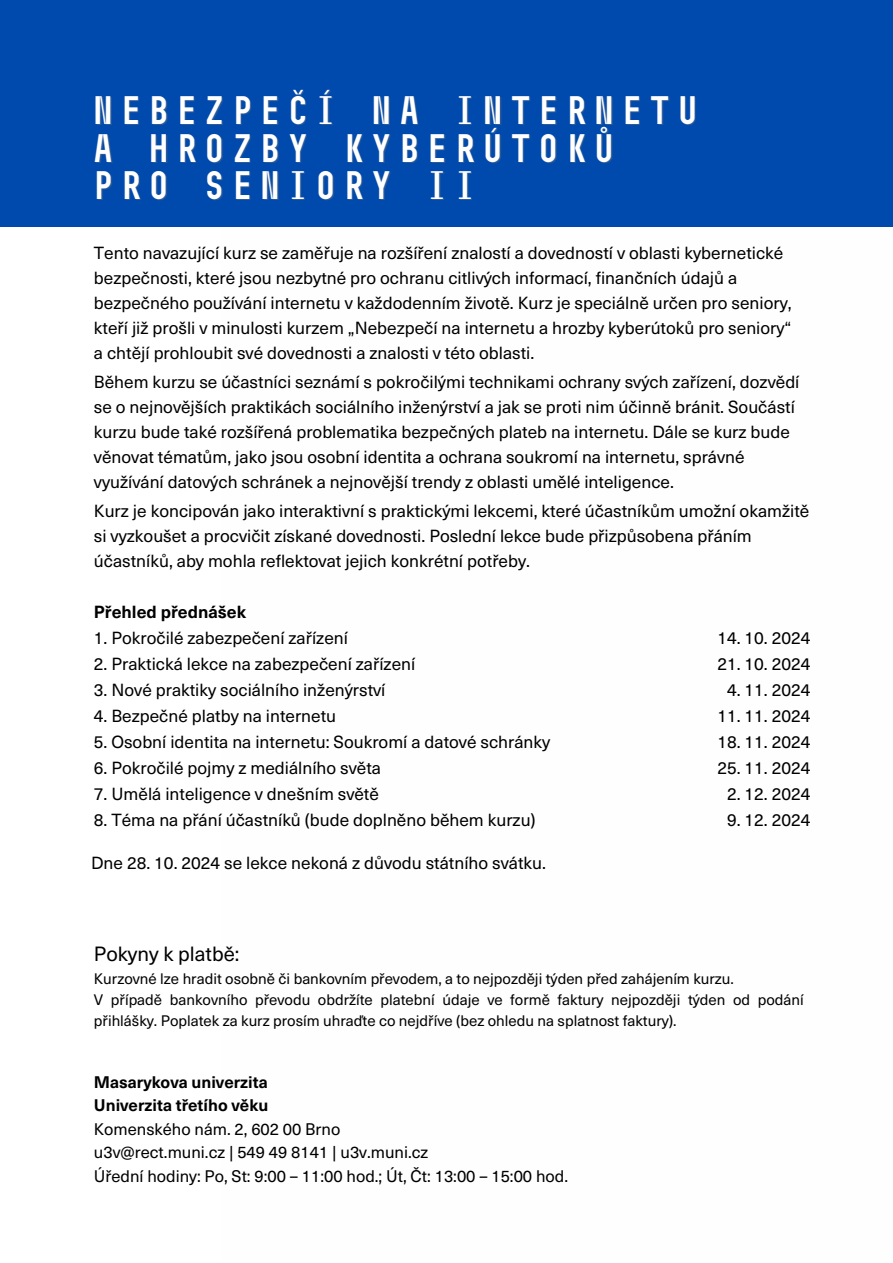
<style>
.page{position:relative;width:893px;height:1263px;background:#fff}
.page>*{position:absolute;margin:0;border:0;box-sizing:border-box;transform-origin:0 0}
.t1{font:700 39.75px "Muni";color:#fff}
.t2{font:20.25px "Neue Haas Unica Pro";color:#000}
.t3{font:17.25px/25px "Neue Haas Unica Pro";color:#000}
.t4{font:700 17.25px "Neue Haas Unica Pro";color:#000}
.t5{font:16.5px/23.5px "Neue Haas Unica Pro";color:#000}
.t6{font:15px/21.4px "Neue Haas Unica Pro";color:#000}
.s1{font-weight:700}
</style>
<div class="page">
<div style="left:0;top:0;width:893px;height:227px;background:#004aad"></div>
<h3 class="t1" style="left:89px;top:86px;width:252px">NEBEZPEČÍ</h3>
<h2 class="t1" style="left:368px;top:86px;width:335px">NA INTERNETU</h2>
<p class="t1" style="left:89px;top:124px;width:530px">A HROZBY KYBERÚTOKŮ</p>
<h3 class="t1" style="left:89px;top:161px;width:391px">PRO SENIORY II</h3>
<h1 class="t3" style="left:94px;top:239px;width:699px">Tento navazující kurz se zaměřuje na rozšíření znalostí a dovedností v oblasti kybernetické bezpečnosti, které jsou nezbytné pro ochranu citlivých informací, finančních údajů a bezpečného používání internetu v každodenním životě. Kurz je speciálně určen pro seniory, kteří již prošli v minulosti kurzem „Nebezpečí na internetu a hrozby kyberútoků pro seniory“ a chtějí prohloubit své dovednosti a znalosti v této oblasti.</h1>
<h3 class="t3" style="left:94px;top:368px;width:707px">Během kurzu se účastníci seznámí s pokročilými technikami ochrany svých zařízení, dozvědí se o nejnovějších praktikách sociálního inženýrství a jak se proti nim účinně bránit. Součástí kurzu bude také rozšířená problematika bezpečných plateb na internetu. Dále se kurz bude věnovat tématům, jako jsou osobní identita a ochrana soukromí na internetu, správné využívání datových schránek a nejnovější trendy z oblasti umělé inteligence.</h3>
<h3 class="t3" style="left:94px;top:498px;width:717px">Kurz je koncipován jako interaktivní s praktickými lekcemi, které účastníkům umožní okamžitě si vyzkoušet a procvičit získané dovednosti. Poslední lekce bude přizpůsobena přáním účastníků, aby mohla reflektovat jejich konkrétní potřeby.</h3>
<p class="t4" style="left:94px;top:598px;width:154px">Přehled přednášek</p>
<p class="t3" style="left:94px;top:625px;width:255px">1. Pokročilé zabezpečení zařízení</p>
<p class="t3" style="left:94px;top:651px;width:323px">2. Praktická lekce na zabezpečení zařízení</p>
<p class="t3" style="left:94px;top:677px;width:293px">3. Nové praktiky sociálního inženýrství</p>
<p class="t3" style="left:94px;top:702px;width:244px">4. Bezpečné platby na internetu</p>
<p class="t3" style="left:94px;top:728px;width:458px">5. Osobní identita na internetu: Soukromí a datové schránky</p>
<p class="t3" style="left:94px;top:754px;width:289px">6. Pokročilé pojmy z mediálního světa</p>
<p class="t3" style="left:94px;top:780px;width:286px">7. Umělá inteligence v dnešním světě</p>
<p class="t3" style="left:94px;top:806px;width:443px">8. Téma na přání účastníků (bude doplněno během kurzu)</p>
<p class="t3" style="left:91px;top:849px;width:456px">Dne 28. 10. 2024 se lekce nekoná z důvodu státního svátku.</p>
<p class="t3" style="left:717px;top:625px;width:95px">14. 10. 2024</p>
<p class="t3" style="left:717px;top:651px;width:95px">21. 10. 2024</p>
<p class="t3" style="left:727px;top:677px;width:85px">4. 11. 2024</p>
<p class="t3" style="left:717px;top:702px;width:95px">11. 11. 2024</p>
<p class="t3" style="left:717px;top:728px;width:95px">18. 11. 2024</p>
<p class="t3" style="left:717px;top:754px;width:95px">25. 11. 2024</p>
<p class="t3" style="left:727px;top:780px;width:85px">2. 12. 2024</p>
<p class="t3" style="left:727px;top:806px;width:85px">9. 12. 2024</p>
<p class="t2" style="left:94px;top:937px;width:147px">Pokyny k platbě:</p>
<p class="t6" style="left:94px;top:967px;width:641px">Kurzovné lze hradit osobně či bankovním převodem, a to nejpozději týden před zahájením kurzu.</p>
<h3 class="t6" style="left:94px;top:988px;width:711px">V případě bankovního převodu obdržíte platební údaje ve formě faktury nejpozději týden od podání přihlášky. Poplatek za kurz prosím uhraďte co nejdříve (bez ohledu na splatnost faktury).</h3>
<h3 class="t5" style="left:94px;top:1069px;width:475px"><span class="s1">Masarykova univerzita<br>Univerzita třetího věku<br></span>Komenského nám. 2, 602 00 Brno<br>u3v@rect.muni.cz | 549 49 8141 | u3v.muni.cz<br>Úřední hodiny: Po, St: 9:00 – 11:00 hod.; Út, Čt: 13:00 – 15:00 hod.</h3>
</div>
